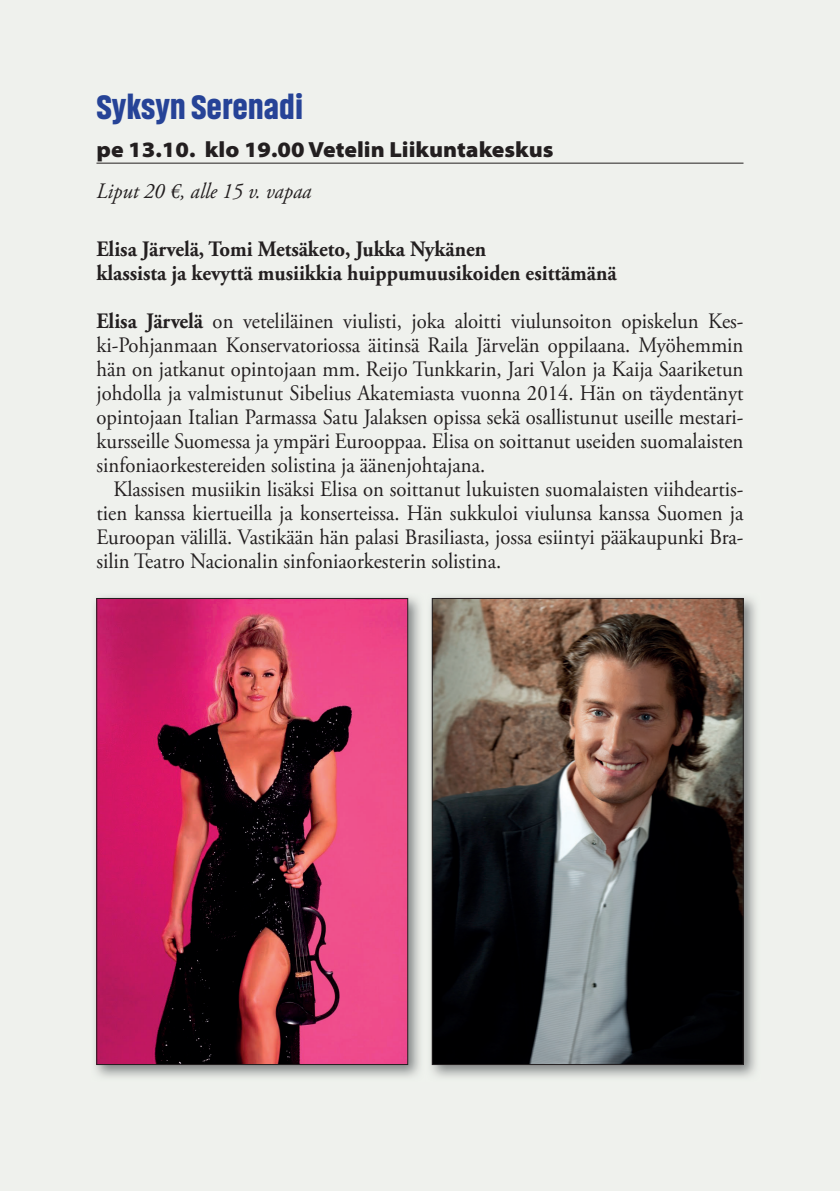
<style>
.page{position:relative;width:840px;height:1191px;background:#fff}
.page>*{position:absolute;margin:0;border:0;box-sizing:border-box;transform-origin:0 0}
.t1{font:900 34px "Akhand";color:#264397}
.t2{font:22px/24px "Adobe Garamond Pro";color:#231f20;text-align:justify;scale:.94 1}
.t3{font:700 22px/24px "Adobe Garamond Pro";color:#231f20;scale:.94 1}
.t4{font:900 semi-expanded 22px "Myriad Pro";color:#231f20}
.t5{font:italic 22px "Adobe Garamond Pro";color:#231f20;scale:.94 1}
.s1{font-weight:700}
</style>
<div class="page">
<div style="left:0;top:0;width:839px;height:1191px;background:#eff1ed"></div>
<hr style="left:96px;top:163px;width:647px;height:1px;background:#231f20">
<img style="left:94px;top:596px;width:326px;height:482px">
<img style="left:98px;top:600px;width:308px;height:462px">
<div style="left:96px;top:598px;width:312px;height:466px;border:1px solid #231f20"></div>
<img style="left:430px;top:596px;width:326px;height:482px">
<img style="left:434px;top:600px;width:307px;height:462px">
<div style="left:432px;top:598px;width:311px;height:466px;border:1px solid #231f20"></div>
<h1 class="t1" style="left:96px;top:89px;width:208px">Syksyn Serenadi</h1>
<p class="t4" style="left:96px;top:137px;width:458px">pe 13.10. klo 19.00 Vetelin Liikuntakeskus</p>
<p class="t5" style="left:96px;top:178px;width:230px">Liput 20 €, alle 15 v. vapaa</p>
<p class="t3" style="left:96px;top:238px;width:554px">Elisa Järvelä, Tomi Metsäketo, Jukka Nykänen<br>klassista ja kevyttä musiikkia huippumuusikoiden esittämänä</p>
<p class="t2" style="left:96px;top:310px;width:689px"><span class="s1">Elisa Järvelä</span> on veteliläinen viulisti, joka aloitti viulunsoiton opiskelun Kes&shy;ki-Pohjanmaan Konservatoriossa äitinsä Raila Järvelän oppilaana. Myöhemmin hän on jatkanut opintojaan mm. Reijo Tunkkarin, Jari Valon ja Kaija Saariketun johdolla ja valmistunut Sibelius Akatemiasta vuonna 2014. Hän on täydentänyt opintojaan Italian Parmassa Satu Jalaksen opissa sekä osallistunut useille mestari&shy;kursseille Suomessa ja ympäri Eurooppaa. Elisa on soittanut useiden suomalaisten sinfoniaorkestereiden solistina ja äänenjohtajana.</p>
<p class="t2" style="left:96px;top:478px;width:689px;text-indent:17px">Klassisen musiikin lisäksi Elisa on soittanut lukuisten suomalaisten viihdeartis&shy;tien kanssa kiertueilla ja konserteissa. Hän sukkuloi viulunsa kanssa Suomen ja Euroopan välillä. Vastikään hän palasi Brasiliasta, jossa esiintyi pääkaupunki Bra&shy;silin Teatro Nacionalin sinfoniaorkesterin solistina.</p>
</div>
